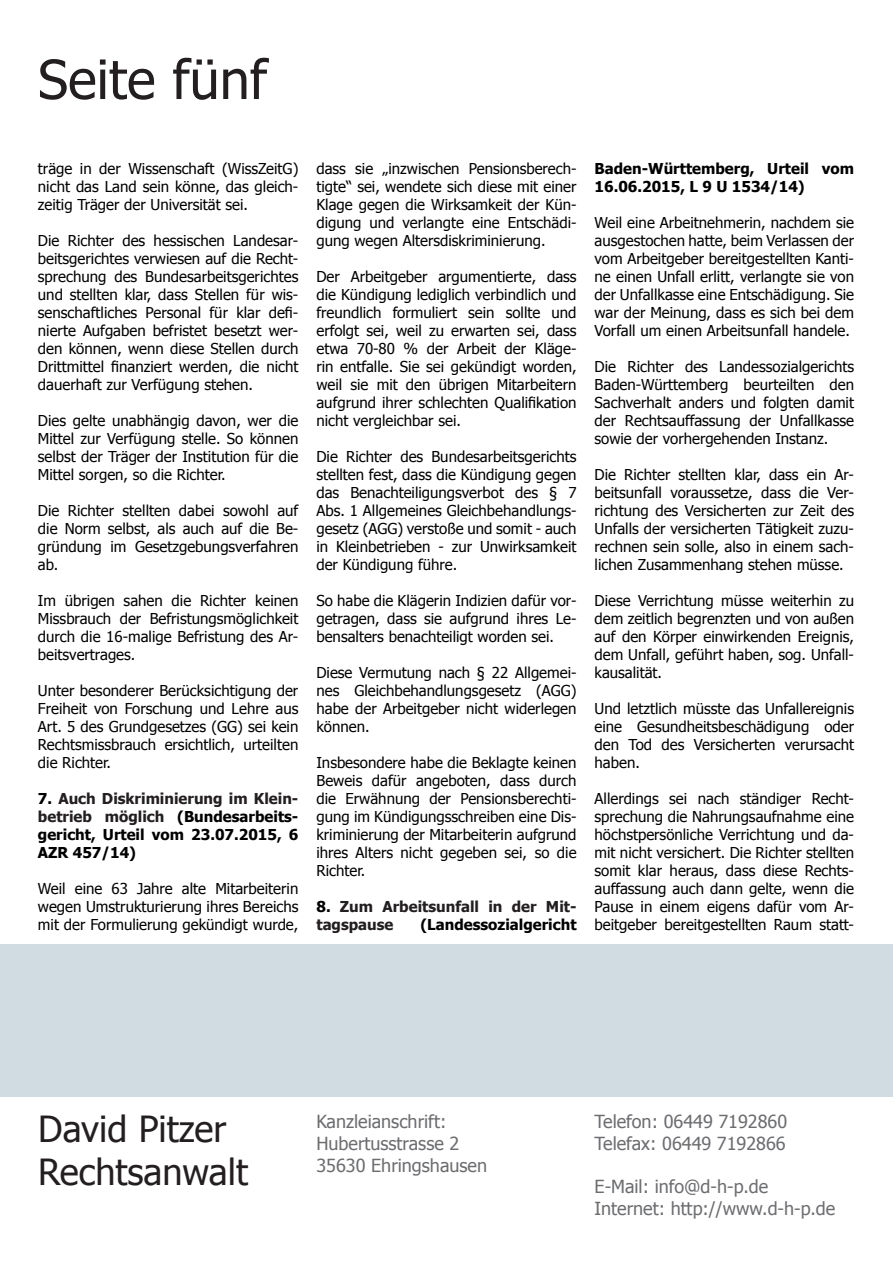
<style>
.page{position:relative;width:893px;height:1263px;background:#fff}
.page>*{position:absolute;margin:0;border:0;box-sizing:border-box;transform-origin:0 0}
.t1{font:54px "Tahoma";color:#231f20}
.t2{font:36px/43.2px "Tahoma";color:#231f20}
.t3{font:18px/21.6px "Tahoma";color:#6c6d70}
.t4{font:15px/18px "Tahoma";color:#000;text-align:justify}
.t5{font:700 15px/18px "Tahoma";color:#000;text-align:justify}
.t6{font:700 15px/18px "Tahoma";color:#231f20}
.s1{color:#231f20}
.s2{color:#000}
</style>
<div class="page">
<h1 class="t1" style="left:38px;top:43px;width:231px">Seite fünf</h1>
<p class="t4" style="left:38px;top:158px;width:262px">träge in der Wissenschaft (WissZeitG) nicht das Land sein könne, das gleich&shy;zeitig Träger der Universität sei.</p>
<p class="t4" style="left:38px;top:230px;width:262px">Die Richter des hessischen Landesar&shy;beitsgerichtes verwiesen auf die Recht&shy;sprechung des Bundesarbeitsgerichtes und stellten klar, dass Stellen für wis&shy;senschaftliches Personal für klar defi&shy;nierte Aufgaben befristet besetzt wer&shy;den können, wenn diese Stellen durch Drittmittel finanziert werden, die nicht dauerhaft zur Verfügung stehen.</p>
<p class="t4" style="left:38px;top:410px;width:262px">Dies gelte unabhängig davon, wer die Mittel zur Verfügung stelle. So können selbst der Träger der Institution für die Mittel sorgen, so die Richter.</p>
<p class="t4" style="left:38px;top:500px;width:262px">Die Richter stellten dabei sowohl auf die Norm selbst, als auch auf die Be&shy;gründung im Gesetzgebungsverfahren ab.</p>
<p class="t4" style="left:38px;top:590px;width:262px">Im übrigen sahen die Richter keinen Missbrauch der Befristungsmöglichkeit durch die 16-malige Befristung des Ar&shy;beitsvertrages.</p>
<p class="t4" style="left:38px;top:680px;width:262px">Unter besonderer Berücksichtigung der Freiheit von Forschung und Lehre aus Art. 5 des Grundgesetzes (GG) sei kein Rechtsmissbrauch ersichtlich, urteilten die Richter.</p>
<p class="t5" style="left:38px;top:788px;width:262px">7. <span class="s1">Auch Diskriminierung im Klein&shy;betrieb möglich</span> (Bundesarbeits&shy;gericht, Urteil vom 23.07.2015, 6<br>AZR 457/14)</p>
<p class="t4" style="left:38px;top:878px;width:262px">Weil eine 63 Jahre alte Mitarbeiterin wegen Umstrukturierung ihres Bereichs mit der Formulierung gekündigt wurde,</p>
<p class="t4" style="left:316px;top:158px;width:262px">dass sie „inzwischen Pensionsberech&shy;tigte“ sei, wendete sich diese mit einer Klage gegen die Wirksamkeit der Kün&shy;digung und verlangte eine Entschädi&shy;gung wegen Altersdiskriminierung.</p>
<p class="t4" style="left:316px;top:266px;width:262px">Der Arbeitgeber argumentierte, dass die Kündigung lediglich verbindlich und freundlich formuliert sein sollte und erfolgt sei, weil zu erwarten sei, dass etwa 70-80 % der Arbeit der Kläge&shy;rin entfalle. Sie sei gekündigt worden, weil sie mit den übrigen Mitarbeitern aufgrund ihrer schlechten Qualifikation nicht vergleichbar sei.</p>
<p class="t4" style="left:316px;top:446px;width:262px">Die Richter des Bundesarbeitsgerichts stellten fest, dass die Kündigung gegen das Benachteiligungsverbot des § 7<br>Abs. 1 Allgemeines Gleichbehandlungs&shy;gesetz (AGG) verstoße und somit - auch in Kleinbetrieben - zur Unwirksamkeit der Kündigung führe.</p>
<p class="t4" style="left:316px;top:590px;width:262px">So habe die Klägerin Indizien dafür vor&shy;getragen, dass sie aufgrund ihres Le&shy;bensalters benachteiligt worden sei.</p>
<p class="t4" style="left:316px;top:662px;width:262px">Diese Vermutung nach § 22 Allgemei&shy;nes Gleichbehandlungsgesetz (AGG) habe der Arbeitgeber nicht widerlegen können.</p>
<p class="t4" style="left:316px;top:752px;width:262px">Insbesondere habe die Beklagte keinen Beweis dafür angeboten, dass durch die Erwähnung der Pensionsberechti&shy;gung im Kündigungsschreiben eine Dis&shy;kriminierung der Mitarbeiterin aufgrund ihres Alters nicht gegeben sei, so die Richter.</p>
<p class="t6" style="left:316px;top:896px;width:262px"><span class="s2">8.</span> Zum Arbeitsunfall in der Mit&shy;tagspause</p>
<p class="t5" style="left:420px;top:914px;width:158px">(Landessozialgericht</p>
<p class="t5" style="left:595px;top:158px;width:261px">Baden-Württemberg, Urteil vom<br>16.06.2015, L 9 U 1534/14)</p>
<p class="t4" style="left:595px;top:212px;width:261px">Weil eine Arbeitnehmerin, nachdem sie ausgestochen hatte, beim Verlassen der vom Arbeitgeber bereitgestellten Kanti&shy;ne einen Unfall erlitt, verlangte sie von der Unfallkasse eine Entschädigung. Sie war der Meinung, dass es sich bei dem Vorfall um einen Arbeitsunfall handele.</p>
<p class="t4" style="left:595px;top:356px;width:261px">Die Richter des Landessozialgerichts Baden-Württemberg beurteilten den Sachverhalt anders und folgten damit der Rechtsauffassung der Unfallkasse sowie der vorhergehenden Instanz.</p>
<p class="t4" style="left:595px;top:464px;width:261px">Die Richter stellten klar, dass ein Ar&shy;beitsunfall voraussetze, dass die Ver&shy;richtung des Versicherten zur Zeit des Unfalls der versicherten Tätigkeit zuzu&shy;rechnen sein solle, also in einem sach&shy;lichen Zusammenhang stehen müsse.</p>
<p class="t4" style="left:595px;top:590px;width:261px">Diese Verrichtung müsse weiterhin zu dem zeitlich begrenzten und von außen auf den Körper einwirkenden Ereignis, dem Unfall, geführt haben, sog. Unfall&shy;kausalität.</p>
<p class="t4" style="left:595px;top:698px;width:261px">Und letztlich müsste das Unfallereignis eine Gesundheitsbeschädigung oder den Tod des Versicherten verursacht haben.</p>
<p class="t4" style="left:595px;top:788px;width:261px">Allerdings sei nach ständiger Recht&shy;sprechung die Nahrungsaufnahme eine höchstpersönliche Verrichtung und da&shy;mit nicht versichert. Die Richter stellten somit klar heraus, dass diese Rechts&shy;auffassung auch dann gelte, wenn die Pause in einem eigens dafür vom Ar&shy;beitgeber bereitgestellten Raum statt-</p>
<h2 class="t2" style="left:38px;top:1106px;width:211px">David Pitzer<br>Rechtsanwalt</h2>
<p class="t3" style="left:316px;top:1110px;width:172px">Kanzleianschrift:<br>Hubertusstrasse 2<br>35630 Ehringshausen</p>
<p class="t3" style="left:595px;top:1110px;width:194px">Telefon: 06449 7192860<br>Telefax: 06449 7192866</p>
<p class="t3" style="left:595px;top:1175px;width:242px">E-Mail: info@d-h-p.de<br>Internet: http://www.d-h-p.de</p>
</div>
